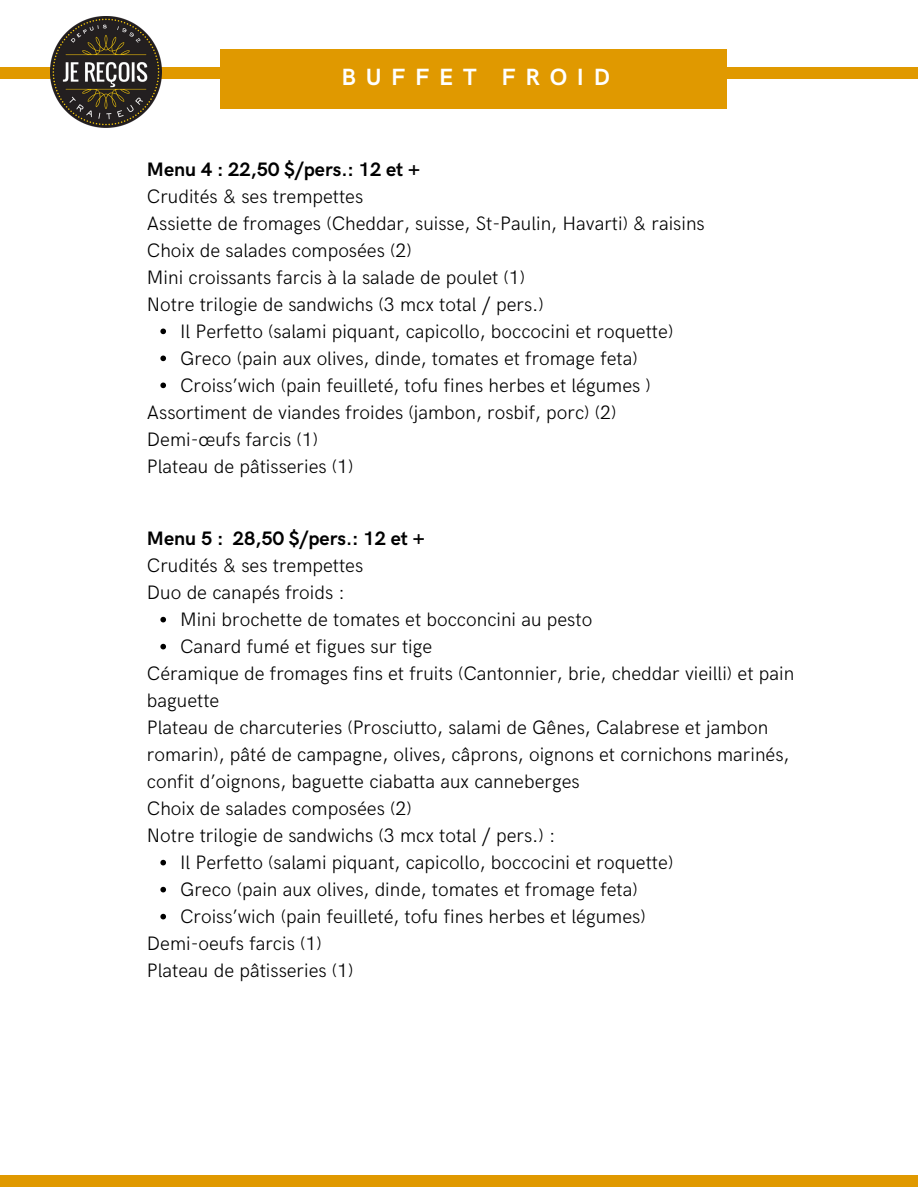
<style>
.page{position:relative;width:918px;height:1188px;background:#fff}
.page>*{position:absolute;margin:0;border:0;box-sizing:border-box;transform-origin:0 0}
.t1{font:700 23.55px "HK Grotesk";letter-spacing:.41em;color:#fff}
.t2{font:300 19.5px/27px "HK Grotesk";color:#000}
.t3{font:700 19.5px "HK Grotesk";color:#000}
</style>
<div class="page">
<svg style="left:160px;top:329px;width:6px;height:5px"></svg>
<svg style="left:160px;top:356px;width:6px;height:5px"></svg>
<svg style="left:160px;top:383px;width:6px;height:5px"></svg>
<svg style="left:160px;top:617px;width:6px;height:5px"></svg>
<svg style="left:160px;top:644px;width:6px;height:5px"></svg>
<svg style="left:160px;top:860px;width:6px;height:5px"></svg>
<svg style="left:160px;top:887px;width:6px;height:5px"></svg>
<svg style="left:160px;top:914px;width:6px;height:5px"></svg>
<div style="left:0;top:1176px;width:918px;height:11px;background:#e09900"></div>
<div style="left:0;top:67px;width:918px;height:11px;background:#e09900"></div>
<div style="left:221px;top:50px;width:506px;height:58px;background:#e09900"></div>
<img style="left:51px;top:17px;width:110px;height:110px">
<p class="t1" style="left:341px;top:64px;width:270px">BUFFET FROID</p>
<p class="t3" style="left:147px;top:158px;width:275px">Menu 4 : 22,50 $/pers.: 12 et +</p>
<p class="t2" style="left:147px;top:183px;width:559px">Crudités &amp; ses trempettes<br>Assiette de fromages (Cheddar, suisse, St-Paulin, Havarti) &amp; raisins Choix de salades composées (2)<br>Mini croissants farcis à la salade de poulet (1)<br>Notre trilogie de sandwichs (3 mcx total / pers.)</p>
<p class="t2" style="left:180px;top:318px;width:495px">Il Perfetto (salami piquant, capicollo, boccocini et roquette)<br>Greco (pain aux olives, dinde, tomates et fromage feta)<br>Croiss’wich (pain feuilleté, tofu fines herbes et légumes )</p>
<p class="t2" style="left:147px;top:399px;width:471px">Assortiment de viandes froides (jambon, rosbif, porc) (2)<br>Demi-œufs farcis (1)<br>Plateau de pâtisseries (1)</p>
<p class="t3" style="left:147px;top:527px;width:279px">Menu 5 : 28,50 $/pers.: 12 et +</p>
<p class="t2" style="left:147px;top:552px;width:218px">Crudités &amp; ses trempettes<br>Duo de canapés froids :</p>
<p class="t2" style="left:180px;top:606px;width:414px">Mini brochette de tomates et bocconcini au pesto<br>Canard fumé et figues sur tige</p>
<p class="t2" style="left:147px;top:660px;width:649px">Céramique de fromages fins et fruits (Cantonnier, brie, cheddar vieilli) et pain baguette<br>Plateau de charcuteries (Prosciutto, salami de Gênes, Calabrese et jambon romarin), pâté de campagne, olives, câprons, oignons et cornichons marinés, confit d’oignons, baguette ciabatta aux canneberges<br>Choix de salades composées (2)<br>Notre trilogie de sandwichs (3 mcx total / pers.) :</p>
<p class="t2" style="left:180px;top:849px;width:495px">Il Perfetto (salami piquant, capicollo, boccocini et roquette)<br>Greco (pain aux olives, dinde, tomates et fromage feta)<br>Croiss’wich (pain feuilleté, tofu fines herbes et légumes)</p>
<p class="t2" style="left:147px;top:930px;width:208px">Demi-oeufs farcis (1)<br>Plateau de pâtisseries (1)</p>
</div>
